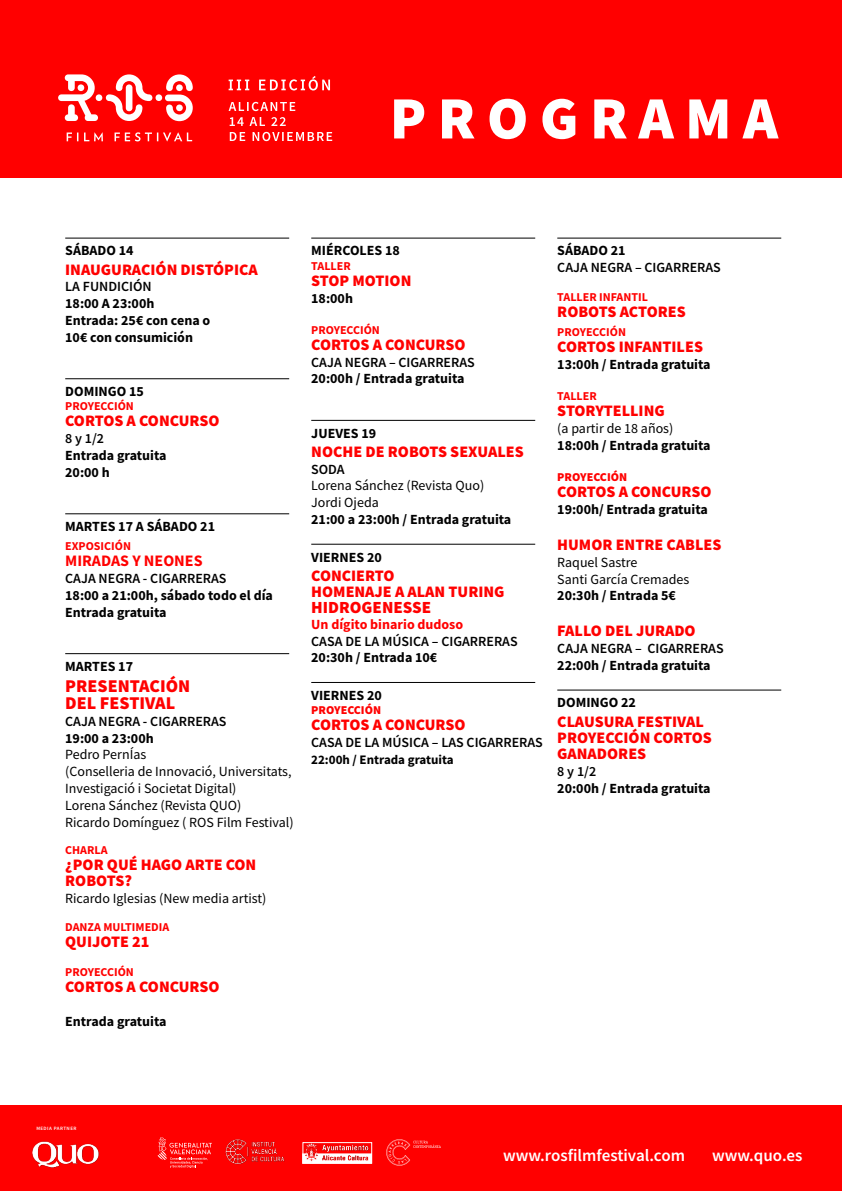
<style>
.page{position:relative;width:842px;height:1191px;background:#fff}
.page>*{position:absolute;margin:0;border:0;box-sizing:border-box;transform-origin:0 0}
.t1{font:900 60px "Source Sans Pro";letter-spacing:.19em;color:#fff}
.t2{font:900 18px/17px "Source Sans Pro";color:#f00}
.t3{font:600 17px "Source Sans Pro";color:#fff}
.t4{font:900 17px "Source Sans Pro";color:#f00}
.t5{font:900 16px/16px "Source Sans Pro";color:#f00}
.t6{font:700 16px "Source Sans Pro";color:#f00}
.t7{font:700 14px/16.8px "Source Sans Pro";color:#000}
.t8{font:14px/16.8px "Source Sans Pro";color:#000}
.t9{font:600 14px "Source Sans Pro";color:#000}
.t10{font:700 14px "Source Sans Pro";color:#f00}
.t11{font:700 13px "Source Sans Pro";color:#000}
.t12{font:700 12px "Source Sans Pro";color:#f00}
.t13{font:900 12px "Source Sans Pro";color:#f00}
.t14{font:600 5px "Source Sans Pro";letter-spacing:.09em;color:#fff}
</style>
<div class="page">
<div style="left:0;top:1105px;width:842px;height:86px;background:#f00"></div>
<div style="left:0;top:0;width:842px;height:178px;background:#f00"></div>
<img style="left:32px;top:1141px;width:67px;height:27px">
<svg style="left:58px;top:74px;width:135px;height:47px"></svg>
<svg style="left:67px;top:132px;width:125px;height:9px"></svg>
<svg style="left:229px;top:76px;width:101px;height:14px"></svg>
<svg style="left:230px;top:132px;width:102px;height:9px"></svg>
<svg style="left:230px;top:117px;width:56px;height:9px"></svg>
<svg style="left:229px;top:102px;width:66px;height:9px"></svg>
<hr style="left:65px;top:238px;width:224px;height:1px;background:#000">
<hr style="left:65px;top:378px;width:224px;height:1px;background:#000">
<hr style="left:65px;top:513px;width:224px;height:1px;background:#000">
<hr style="left:65px;top:653px;width:224px;height:1px;background:#000">
<hr style="left:311px;top:238px;width:224px;height:1px;background:#000">
<hr style="left:311px;top:420px;width:224px;height:1px;background:#000">
<hr style="left:311px;top:544px;width:224px;height:1px;background:#000">
<hr style="left:311px;top:682px;width:224px;height:1px;background:#000">
<hr style="left:557px;top:238px;width:224px;height:1px;background:#000">
<hr style="left:557px;top:689px;width:224px;height:1px;background:#000">
<svg style="left:158px;top:1137px;width:54px;height:31px"></svg>
<img style="left:225px;top:1139px;width:60px;height:26px">
<svg style="left:386px;top:1139px;width:55px;height:26px"></svg>
<img style="left:305px;top:1144px;width:65px;height:17px">
<div style="left:303px;top:1142px;width:69px;height:21px;border:1px solid #fff"></div>
<h1 class="t1" style="left:390px;top:84px;width:390px">PROGRAMA</h1>
<p class="t7" style="left:65px;top:242px;width:70px">SÁBADO 14</p>
<p class="t5" style="left:65px;top:261px;width:194px">INAUGURACIÓN DISTÓPICA</p>
<p class="t9" style="left:65px;top:279px;width:88px">LA FUNDICIÓN</p>
<p class="t7" style="left:65px;top:295px;width:147px">18:00 A 23:00h<br>Entrada: 25€ con cena o<br>10€ con consumición</p>
<p class="t7" style="left:65px;top:383px;width:80px">DOMINGO 15</p>
<p class="t12" style="left:65px;top:400px;width:70px">PROYECCIÓN</p>
<p class="t5" style="left:65px;top:413px;width:156px">CORTOS A CONCURSO</p>
<p class="t9" style="left:65px;top:431px;width:40px">8 y 1/2</p>
<p class="t7" style="left:65px;top:447px;width:103px">Entrada gratuita<br>20:00 h</p>
<p class="t7" style="left:65px;top:518px;width:151px">MARTES 17 A SÁBADO 21</p>
<p class="t12" style="left:65px;top:539px;width:67px">EXPOSICIÓN</p>
<p class="t6" style="left:65px;top:552px;width:139px">MIRADAS Y NEONES</p>
<p class="t9" style="left:65px;top:571px;width:163px">CAJA NEGRA - CIGARRERAS</p>
<p class="t7" style="left:65px;top:587px;width:209px">18:00 a 21:00h, sábado todo el día<br>Entrada gratuita</p>
<p class="t7" style="left:65px;top:658px;width:69px">MARTES 17</p>
<p class="t2" style="left:65px;top:677px;width:127px">PRESENTACIÓN<br>DEL FESTIVAL</p>
<p class="t9" style="left:65px;top:713px;width:163px">CAJA NEGRA - CIGARRERAS</p>
<p class="t7" style="left:65px;top:729px;width:90px">19:00 a 23:00h</p>
<p class="t8" style="left:65px;top:746px;width:230px">Pedro PernÍas<br>(Conselleria de Innovació, Universitats,<br>Investigació i Societat Digital)<br>Lorena Sánchez (Revista QUO)<br>Ricardo Domínguez ( ROS Film Festival)</p>
<p class="t12" style="left:65px;top:843px;width:44px">CHARLA</p>
<p class="t5" style="left:65px;top:856px;width:193px">¿POR QUÉ HAGO ARTE CON<br>ROBOTS?</p>
<p class="t8" style="left:65px;top:889px;width:203px">Ricardo Iglesias (New media artist)</p>
<p class="t12" style="left:65px;top:920px;width:106px">DANZA MULTIMEDIA</p>
<p class="t5" style="left:65px;top:933px;width:86px">QUIJOTE 21</p>
<p class="t12" style="left:65px;top:965px;width:70px">PROYECCIÓN</p>
<p class="t5" style="left:65px;top:978px;width:156px">CORTOS A CONCURSO</p>
<p class="t7" style="left:65px;top:1012px;width:103px">Entrada gratuita</p>
<p class="t7" style="left:311px;top:242px;width:90px">MIÉRCOLES 18</p>
<p class="t12" style="left:311px;top:259px;width:41px">TALLER</p>
<p class="t5" style="left:311px;top:272px;width:102px">STOP MOTION</p>
<p class="t7" style="left:311px;top:289px;width:43px">18:00h</p>
<p class="t12" style="left:311px;top:323px;width:70px">PROYECCIÓN</p>
<p class="t5" style="left:311px;top:336px;width:156px">CORTOS A CONCURSO</p>
<p class="t9" style="left:311px;top:354px;width:165px">CAJA NEGRA – CIGARRERAS</p>
<p class="t7" style="left:311px;top:370px;width:155px">20:00h / Entrada gratuita</p>
<p class="t7" style="left:311px;top:424px;width:66px">JUEVES 19</p>
<p class="t5" style="left:311px;top:443px;width:214px">NOCHE DE ROBOTS SEXUALES</p>
<p class="t9" style="left:311px;top:461px;width:35px">SODA</p>
<p class="t8" style="left:311px;top:477px;width:174px">Lorena Sánchez (Revista Quo)<br>Jordi Ojeda</p>
<p class="t7" style="left:311px;top:511px;width:202px">21:00 a 23:00h / Entrada gratuita</p>
<p class="t7" style="left:311px;top:548px;width:72px">VIERNES 20</p>
<p class="t5" style="left:311px;top:567px;width:195px">CONCIERTO<br>HOMENAJE A ALAN TURING</p>
<p class="t4" style="left:311px;top:597px;width:121px">HIDROGENESSE</p>
<p class="t10" style="left:311px;top:616px;width:153px">Un dígito binario dudoso</p>
<p class="t9" style="left:311px;top:633px;width:208px">CASA DE LA MÚSICA – CIGARRERAS</p>
<p class="t7" style="left:311px;top:649px;width:128px">20:30h / Entrada 10€</p>
<p class="t7" style="left:311px;top:686px;width:72px">VIERNES 20</p>
<p class="t13" style="left:311px;top:703px;width:71px">PROYECCIÓN</p>
<p class="t5" style="left:311px;top:716px;width:156px">CORTOS A CONCURSO</p>
<p class="t9" style="left:311px;top:734px;width:233px">CASA DE LA MÚSICA – LAS CIGARRERAS</p>
<p class="t11" style="left:311px;top:752px;width:144px">22:00h / Entrada gratuita</p>
<p class="t7" style="left:557px;top:242px;width:70px">SÁBADO 21</p>
<p class="t9" style="left:557px;top:260px;width:165px">CAJA NEGRA – CIGARRERAS</p>
<p class="t12" style="left:557px;top:290px;width:92px">TALLER INFANTIL</p>
<p class="t5" style="left:557px;top:303px;width:130px">ROBOTS ACTORES</p>
<p class="t12" style="left:557px;top:325px;width:70px">PROYECCIÓN</p>
<p class="t5" style="left:557px;top:338px;width:147px">CORTOS INFANTILES</p>
<p class="t7" style="left:557px;top:356px;width:155px">13:00h / Entrada gratuita</p>
<p class="t12" style="left:557px;top:389px;width:41px">TALLER</p>
<p class="t5" style="left:557px;top:402px;width:109px">STORYTELLING</p>
<p class="t8" style="left:557px;top:420px;width:118px">(a partir de 18 años)</p>
<p class="t7" style="left:557px;top:437px;width:155px">18:00h / Entrada gratuita</p>
<p class="t13" style="left:557px;top:470px;width:71px">PROYECCIÓN</p>
<p class="t5" style="left:557px;top:483px;width:156px">CORTOS A CONCURSO</p>
<p class="t7" style="left:557px;top:501px;width:152px">19:00h/ Entrada gratuita</p>
<p class="t5" style="left:557px;top:536px;width:166px">HUMOR ENTRE CABLES</p>
<p class="t8" style="left:557px;top:554px;width:134px">Raquel Sastre<br>Santi García Cremades</p>
<p class="t7" style="left:557px;top:587px;width:120px">20:30h / Entrada 5€</p>
<p class="t5" style="left:557px;top:622px;width:140px">FALLO DEL JURADO</p>
<p class="t9" style="left:557px;top:641px;width:168px">CAJA NEGRA – CIGARRERAS</p>
<p class="t7" style="left:557px;top:657px;width:155px">22:00h / Entrada gratuita</p>
<p class="t7" style="left:557px;top:694px;width:80px">DOMINGO 22</p>
<p class="t5" style="left:557px;top:712px;width:156px;line-height:16.4px">CLAUSURA FESTIVAL<br>PROYECCIÓN CORTOS<br>GANADORES</p>
<p class="t9" style="left:557px;top:764px;width:40px">8 y 1/2</p>
<p class="t7" style="left:557px;top:780px;width:155px">20:00h / Entrada gratuita</p>
<p class="t14" style="left:36px;top:1125px;width:42px">MEDIA PARTNER</p>
<p class="t3" style="left:503px;top:1146px;width:183px">www.rosfilmfestival.com</p>
<p class="t3" style="left:712px;top:1146px;width:92px">www.quo.es</p>
</div>
